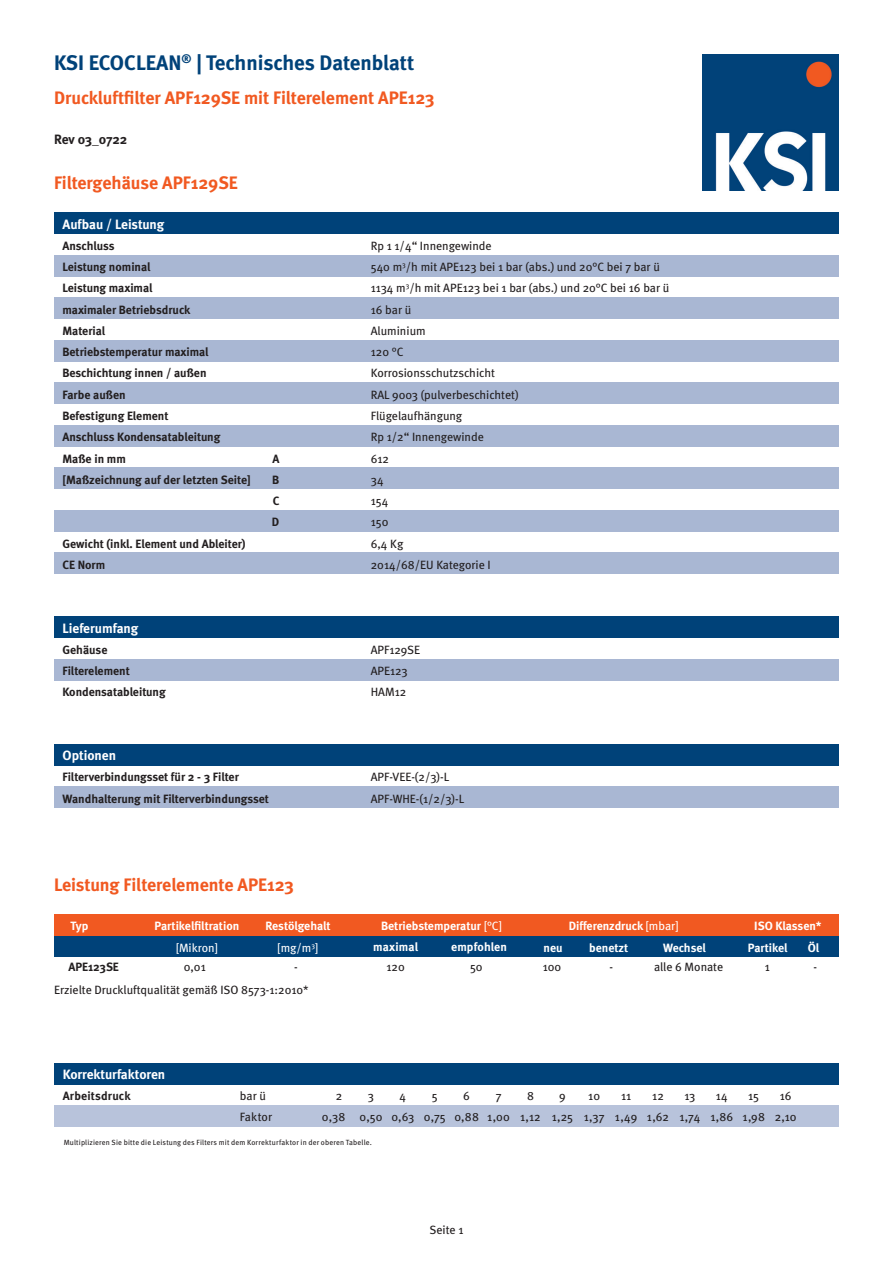
<style>
.page{position:relative;width:893px;height:1263px;background:#fff}
.page>*{position:absolute;margin:0;border:0;box-sizing:border-box;transform-origin:0 0}
.t1{font:700 21px "Meta";color:#004279}
.t2{font:700 18px "Meta";color:#f15921}
.t3{font:700 13.5px "Meta";color:#fff}
.t4{font:700 13.5px "Meta";letter-spacing:-.015em;color:#231f20}
.t5{font:12px "Meta";color:#231f20}
.t6{font:700 12px "Meta";color:#231f20}
.t7{font:700 12px "Meta";color:#fff}
.t8{font:12px "Meta";color:#fff}
.t9{font:7.5px "Meta";letter-spacing:.02em;color:#231f20}
.s1{font-weight:400}
</style>
<div class="page">
<img style="left:703px;top:54px;width:136px;height:136px">
<div style="left:54px;top:553px;width:785px;height:21px;background:#a9b7d3"></div>
<div style="left:54px;top:340px;width:785px;height:21px;background:#a9b7d3"></div>
<div style="left:54px;top:383px;width:785px;height:21px;background:#a9b7d3"></div>
<div style="left:54px;top:425px;width:785px;height:21px;background:#a9b7d3"></div>
<div style="left:54px;top:468px;width:785px;height:21px;background:#a9b7d3"></div>
<div style="left:54px;top:510px;width:785px;height:21px;background:#a9b7d3"></div>
<div style="left:54px;top:213px;width:785px;height:21px;background:#004279"></div>
<div style="left:54px;top:255px;width:785px;height:21px;background:#a9b7d3"></div>
<div style="left:54px;top:298px;width:785px;height:21px;background:#a9b7d3"></div>
<div style="left:54px;top:617px;width:785px;height:21px;background:#004279"></div>
<div style="left:54px;top:659px;width:785px;height:21px;background:#a9b7d3"></div>
<div style="left:54px;top:744px;width:785px;height:21px;background:#004279"></div>
<div style="left:54px;top:787px;width:785px;height:21px;background:#a9b7d3"></div>
<div style="left:54px;top:935px;width:785px;height:22px;background:#004279"></div>
<div style="left:54px;top:914px;width:785px;height:21px;background:#f15921"></div>
<div style="left:54px;top:1063px;width:785px;height:21px;background:#004279"></div>
<div style="left:54px;top:1105px;width:785px;height:22px;background:#b8c3db"></div>
<h1 class="t1" style="left:54px;top:49px;width:362px">KSI ECOCLEAN<sup>®</sup> | Technisches Datenblatt</h1>
<p class="t2" style="left:54px;top:86px;width:382px">Druckluftfilter APF129SE mit Filterelement APE123</p>
<p class="t4" style="left:54px;top:130px;width:75px">Rev 03_0722</p>
<p class="t2" style="left:54px;top:171px;width:185px">Filtergehäuse APF129SE</p>
<p class="t3" style="left:63px;top:215px;width:103px">Aufbau / Leistung</p>
<p class="t6" style="left:63px;top:238px;width:54px">Anschluss</p>
<p class="t6" style="left:63px;top:259px;width:89px">Leistung nominal</p>
<p class="t6" style="left:63px;top:281px;width:91px">Leistung maximal</p>
<p class="t6" style="left:63px;top:302px;width:129px">maximaler Betriebsdruck</p>
<p class="t6" style="left:63px;top:323px;width:44px">Material</p>
<p class="t6" style="left:63px;top:344px;width:148px">Betriebstemperatur maximal</p>
<p class="t6" style="left:63px;top:366px;width:146px">Beschichtung innen / außen</p>
<p class="t6" style="left:63px;top:387px;width:65px">Farbe außen</p>
<p class="t6" style="left:63px;top:408px;width:108px">Befestigung Element</p>
<p class="t6" style="left:63px;top:429px;width:159px">Anschluss Kondensatableitung</p>
<p class="t6" style="left:63px;top:451px;width:65px">Maße in mm</p>
<p class="t6" style="left:272px;top:451px;width:8px">A</p>
<p class="t6" style="left:63px;top:472px;width:190px">[Maßzeichnung auf der letzten Seite]</p>
<p class="t6" style="left:272px;top:472px;width:9px">B</p>
<p class="t6" style="left:273px;top:493px;width:8px">C</p>
<p class="t6" style="left:272px;top:514px;width:9px">D</p>
<p class="t6" style="left:63px;top:536px;width:185px">Gewicht (inkl. Element und Ableiter)</p>
<p class="t6" style="left:63px;top:557px;width:44px">CE Norm</p>
<p class="t3" style="left:63px;top:619px;width:77px">Lieferumfang</p>
<p class="t6" style="left:63px;top:642px;width:46px">Gehäuse</p>
<p class="t6" style="left:63px;top:663px;width:69px">Filterelement</p>
<p class="t6" style="left:63px;top:685px;width:105px">Kondensatableitung</p>
<p class="t3" style="left:63px;top:747px;width:55px">Optionen</p>
<p class="t6" style="left:63px;top:770px;width:178px">Filterverbindungsset für 2 - 3 Filter</p>
<p class="t6" style="left:63px;top:791px;width:208px">Wandhalterung mit Filterverbindungsset</p>
<p class="t2" style="left:54px;top:873px;width:241px">Leistung Filterelemente APE123</p>
<p class="t5" style="left:371px;top:238px;width:122px">Rp 1 1/4“ Innengewinde</p>
<p class="t5" style="left:371px;top:259px;width:291px">540 m<sup>3</sup>/h mit APE123 bei 1 bar (abs.) und 20°C bei 7 bar ü</p>
<p class="t5" style="left:371px;top:281px;width:300px">1134 m<sup>3</sup>/h mit APE123 bei 1 bar (abs.) und 20°C bei 16 bar ü</p>
<p class="t5" style="left:371px;top:302px;width:42px">16 bar ü</p>
<p class="t5" style="left:371px;top:323px;width:56px">Aluminium</p>
<p class="t5" style="left:371px;top:344px;width:34px">120 °C</p>
<p class="t5" style="left:371px;top:366px;width:126px">Korrosionsschutzschicht</p>
<p class="t5" style="left:371px;top:387px;width:149px">RAL 9003 (pulverbeschichtet)</p>
<p class="t5" style="left:371px;top:408px;width:93px">Flügelaufhängung</p>
<p class="t5" style="left:371px;top:429px;width:115px">Rp 1/2“ Innengewinde</p>
<p class="t5" style="left:371px;top:451px;width:20px">612</p>
<p class="t5" style="left:371px;top:472px;width:14px">34</p>
<p class="t5" style="left:371px;top:493px;width:19px">154</p>
<p class="t5" style="left:371px;top:514px;width:19px">150</p>
<p class="t5" style="left:371px;top:536px;width:34px">6,4 Kg</p>
<p class="t5" style="left:371px;top:557px;width:122px">2014/68/EU Kategorie I</p>
<p class="t5" style="left:371px;top:642px;width:51px">APF129SE</p>
<p class="t5" style="left:371px;top:663px;width:38px">APE123</p>
<p class="t5" style="left:371px;top:685px;width:37px">HAM12</p>
<p class="t5" style="left:371px;top:770px;width:80px">APF-VEE-(2/3)-L</p>
<p class="t5" style="left:371px;top:791px;width:95px">APF-WHE-(1/2/3)-L</p>
<p class="t7" style="left:154px;top:918px;width:86px">Partikelfiltration</p>
<p class="t8" style="left:176px;top:940px;width:44px">[Mikron]</p>
<p class="t7" style="left:569px;top:918px;width:111px">Differenzdruck <span class="s1">[mbar]</span></p>
<p class="t7" style="left:663px;top:940px;width:44px">Wechsel</p>
<p class="t7" style="left:265px;top:918px;width:67px">Restölgehalt</p>
<p class="t8" style="left:277px;top:940px;width:43px">[mg/m<sup>3</sup>]</p>
<p class="t7" style="left:373px;top:939px;width:47px">maximal</p>
<p class="t7" style="left:381px;top:918px;width:122px">Betriebstemperatur <span class="s1">[°C]</span></p>
<p class="t7" style="left:451px;top:939px;width:58px">empfohlen</p>
<p class="t7" style="left:544px;top:940px;width:21px">neu</p>
<p class="t7" style="left:589px;top:940px;width:40px">benetzt</p>
<p class="t7" style="left:754px;top:918px;width:69px">ISO Klassen*</p>
<p class="t7" style="left:748px;top:940px;width:41px">Partikel</p>
<p class="t7" style="left:808px;top:940px;width:13px">Öl</p>
<p class="t7" style="left:71px;top:918px;width:19px">Typ</p>
<p class="t6" style="left:69px;top:959px;width:52px">APE123SE</p>
<p class="t5" style="left:184px;top:959px;width:23px">0,01</p>
<p class="t5" style="left:294px;top:959px;width:5px">-</p>
<p class="t5" style="left:386px;top:959px;width:20px">120</p>
<p class="t5" style="left:470px;top:959px;width:14px">50</p>
<p class="t5" style="left:543px;top:959px;width:20px">100</p>
<p class="t5" style="left:609px;top:959px;width:5px">-</p>
<p class="t5" style="left:654px;top:959px;width:70px">alle 6 Monate</p>
<p class="t5" style="left:765px;top:959px;width:7px">1</p>
<p class="t5" style="left:813px;top:959px;width:5px">-</p>
<p class="t5" style="left:54px;top:982px;width:256px">Erzielte Druckluftqualität gemäß ISO 8573-1:2010*</p>
<p class="t3" style="left:63px;top:1066px;width:104px">Korrekturfaktoren</p>
<p class="t6" style="left:63px;top:1088px;width:69px">Arbeitsdruck</p>
<p class="t5" style="left:240px;top:1088px;width:28px">bar ü</p>
<p class="t5" style="left:336px;top:1088px;width:8px">2</p>
<p class="t5" style="left:368px;top:1088px;width:8px">3</p>
<p class="t5" style="left:400px;top:1088px;width:8px">4</p>
<p class="t5" style="left:432px;top:1088px;width:7px">5</p>
<p class="t5" style="left:463px;top:1088px;width:8px">6</p>
<p class="t5" style="left:496px;top:1088px;width:7px">7</p>
<p class="t5" style="left:527px;top:1088px;width:8px">8</p>
<p class="t5" style="left:559px;top:1088px;width:8px">9</p>
<p class="t5" style="left:588px;top:1088px;width:13px">10</p>
<p class="t5" style="left:621px;top:1088px;width:12px">11</p>
<p class="t5" style="left:652px;top:1088px;width:13px">12</p>
<p class="t5" style="left:684px;top:1088px;width:13px">13</p>
<p class="t5" style="left:716px;top:1088px;width:14px">14</p>
<p class="t5" style="left:748px;top:1088px;width:12px">15</p>
<p class="t5" style="left:780px;top:1088px;width:13px">16</p>
<p class="t5" style="left:240px;top:1109px;width:34px">Faktor</p>
<p class="t5" style="left:322px;top:1109px;width:476px">0,38 0,50 0,63 0,75 0,88 1,00 1,12 1,25 1,37 1,49 1,62 1,74 1,86 1,98 2,10</p>
<p class="t9" style="left:64px;top:1137px;width:310px">Multiplizieren Sie bitte die Leistung des Filters mit dem Korrekturfaktor in der oberen Tabelle.</p>
<p class="t5" style="left:430px;top:1222px;width:35px">Seite 1</p>
</div>
